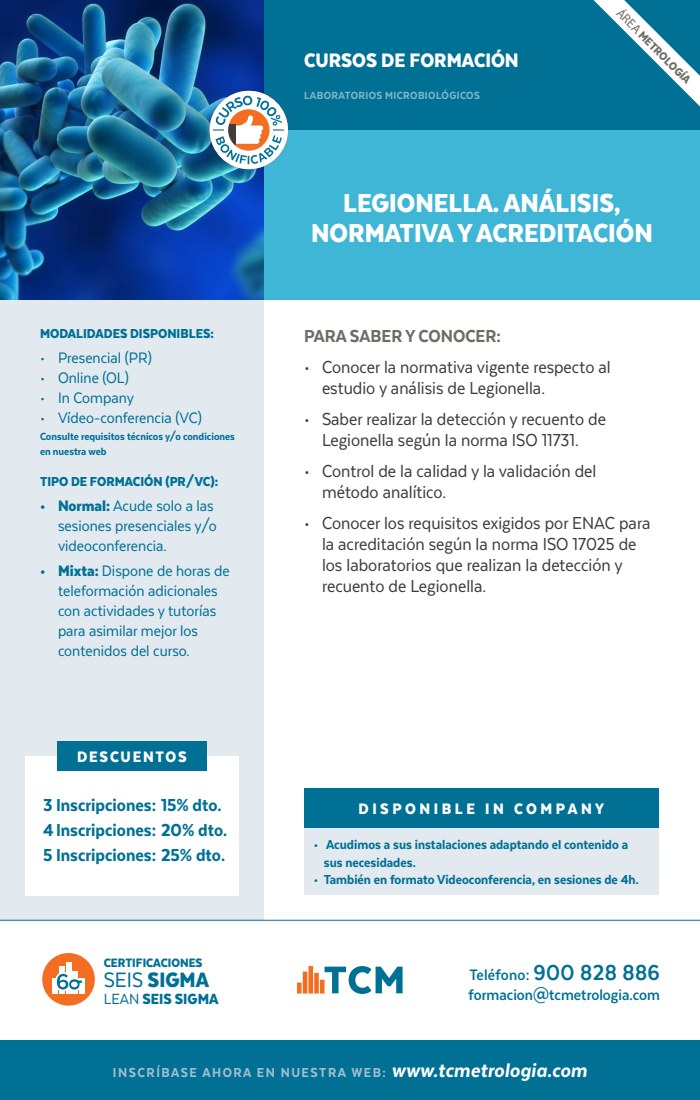
<style>
.page{position:relative;width:700px;height:1100px;background:#fff}
.page>*{position:absolute;margin:0;border:0;box-sizing:border-box;transform-origin:0 0}
.t1{font:900 30px/30px "Texta Narrow";color:#fff;text-align:center}
.t2{font:900 24px "Texta Narrow";color:#007095}
.t3{font:900 22.5px "Texta Narrow";color:#fff}
.t4{font:20px/21px "Texta Narrow";color:#3e3d39}
.t5{font:800 20px "Texta Narrow";color:#007095}
.t6{font:800 20px "Texta Narrow";color:#6d6d65}
.t7{font:17.5px/20px "Texta Narrow";color:#007095}
.t8{font:700 17.5px/20px "Texta Narrow";color:#007095}
.t9{font:900 17.5px "Texta Narrow";letter-spacing:.2em;color:#fff}
.t10{font:900 17.5px "Texta Narrow";letter-spacing:.1em;color:#fff}
.t11{font:900 17px "Texta Narrow";color:#007095}
.t12{font:800 15px/17.5px "Texta Narrow";color:#007095}
.t13{font:800 15px "Texta Narrow";letter-spacing:.1em;color:#a5bccf}
.t14{font:900 15px "Texta Narrow";color:#007095}
.t15{font:900 14px "Texta Narrow";color:#007095}
.t16{font:900 13px "Texta Narrow";color:#6d6d65}
.t17{font:800 12px/14.4px "Texta Narrow";color:#007095}
.t18{font:800 12px "Texta Narrow";letter-spacing:.03em;color:#fff}
.s1{font-family:"Myriad Pro";font-weight:400}
.s2{font-weight:900}
.s3{font-weight:400}
.s4{font-size:25px}
.s5{font-style:italic;font-size:22.5px;color:#fff}
</style>
<div class="page">
<img style="left:0;top:0;width:264px;height:300px">
<div style="left:264px;top:130px;width:436px;height:170px;background:#40b6d7"></div>
<div style="left:0;top:1040px;width:700px;height:60px;background:#007095"></div>
<div style="left:264px;top:0;width:436px;height:130px;background:#007095"></div>
<div style="left:0;top:300px;width:264px;height:620px;background:#e2e9ef"></div>
<div style="left:25px;top:756px;width:214px;height:139px;background:#fff"></div>
<div style="left:57px;top:741px;width:150px;height:30px;background:#007095"></div>
<svg style="left:210px;top:91px;width:78px;height:78px"></svg>
<hr style="left:0;top:920px;width:700px;height:1px;background:#007095">
<div style="left:42px;top:953px;width:53px;height:53px;background:#f36e21;border-radius:50%"></div>
<div style="left:53px;top:979px;width:5px;height:15px;background:#fff"></div>
<div style="left:79px;top:979px;width:5px;height:15px;background:#fff"></div>
<div style="left:73px;top:971px;width:5px;height:23px;background:#fff"></div>
<div style="left:59px;top:966px;width:5px;height:28px;background:#fff"></div>
<div style="left:66px;top:962px;width:5px;height:32px;background:#fff"></div>
<svg style="left:53px;top:970px;width:32px;height:23px"></svg>
<svg style="left:594px;top:0;width:106px;height:106px"></svg>
<div style="left:304px;top:828px;width:355px;height:66px;background:#e2e9ef"></div>
<div style="left:304px;top:788px;width:355px;height:40px;background:#007095"></div>
<svg style="left:297px;top:966px;width:106px;height:28px"></svg>
<p class="t3" style="left:304px;top:48px;width:216px">CURSOS DE FORMACIÓN</p>
<p class="t18" style="left:304px;top:89px;width:177px">LABORATORIOS MICROBIOLÓGICOS</p>
<p class="t16" style="left:623px;top:6px;width:102px;rotate:45deg"><span class="s1">ÁREA</span> METROLOGÍA</p>
<p class="t14" style="left:40px;top:325px;width:175px">MODALIDADES DISPONIBLES:</p>
<p class="t7" style="left:40px;top:347px;width:113px">• Presencial (PR)</p>
<p class="t7" style="left:40px;top:367px;width:90px">• Online (OL)</p>
<p class="t7" style="left:40px;top:387px;width:96px">• In Company</p>
<p class="t7" style="left:40px;top:407px;width:163px">• Vídeo-conferencia (VC)</p>
<p class="t17" style="left:40px;top:429px;width:196px">Consulte requisitos técnicos y/o condiciones en nuestra web</p>
<p class="t14" style="left:40px;top:474px;width:180px">TIPO DE FORMACIÓN (PR/VC):</p>
<p class="t7" style="left:58px;top:496px;width:160px;text-indent:-18px"><span class="s2">• Normal:</span> Acude solo a las sesiones presenciales y/o videoconferencia.</p>
<p class="t7" style="left:58px;top:561px;width:173px;text-indent:-18px"><span class="s2">• Mixta:</span> Dispone de horas de teleformación adicionales con actividades y tutorías para asimilar mejor los contenidos del curso.</p>
<p class="t10" style="left:77px;top:747px;width:111px">DESCUENTOS</p>
<p class="t5" style="left:43px;top:795px;width:180px">3 Inscripciones: 15% dto.</p>
<p class="t5" style="left:43px;top:820px;width:186px">4Inscripciones: 20% dto.</p>
<p class="t5" style="left:43px;top:845px;width:184px">5 Inscripciones: 25% dto.</p>
<p class="t15" style="left:104px;top:955px;width:100px">CERTIFICACIONES</p>
<p class="t2" style="left:104px;top:967px;width:107px"><span class="s3">SEIS</span> SIGMA</p>
<p class="t11" style="left:104px;top:990px;width:116px"><span class="s3">LEAN</span> SEIS SIGMA</p>
<p class="t1" style="left:311px;top:187px;width:343px">LEGIONELLA. ANÁLISIS,<br>NORMATIVA Y ACREDITACIÓN</p>
<p class="t6" style="left:304px;top:326px;width:198px">PARA SABER Y CONOCER:</p>
<p class="t4" style="left:322px;top:357px;width:290px;text-indent:-18px">• Conocer la normativa vigente respecto al estudio y análisis de Legionella.</p>
<p class="t4" style="left:304px;top:409px;width:303px;text-align:center">• Saber realizar la detección y recuento de<br>Legionella según la norma ISO 11731.</p>
<p class="t4" style="left:322px;top:461px;width:276px;text-indent:-18px">• Control de la calidad y la validación del método analítico.</p>
<p class="t4" style="left:322px;top:513px;width:330px;text-indent:-18px">• Conocer los requisitos exigidos por ENAC para la acreditación según la norma ISO 17025 de los laboratorios que realizan la detección y recuento de Legionella.</p>
<p class="t9" style="left:359px;top:800px;width:247px">DISPONIBLE IN COMPANY</p>
<p class="t12" style="left:324px;top:836px;width:306px;text-indent:-10px">• Acudimos a sus instalaciones adaptando el contenido a sus necesidades.</p>
<p class="t12" style="left:314px;top:871px;width:327px">• También en formato Videoconferencia, en sesiones de 4h.</p>
<p class="t8" style="left:469px;top:964px;width:193px">Teléfono: <span class="s4">900 828 886 </span>formacion@tcmetrologia.com</p>
<p class="t13" style="left:113px;top:1064px;width:476px">INSCRÍBASE AHORA EN NUESTRA WEB: <span class="s5">www.tcmetrologia.com</span></p>
</div>
